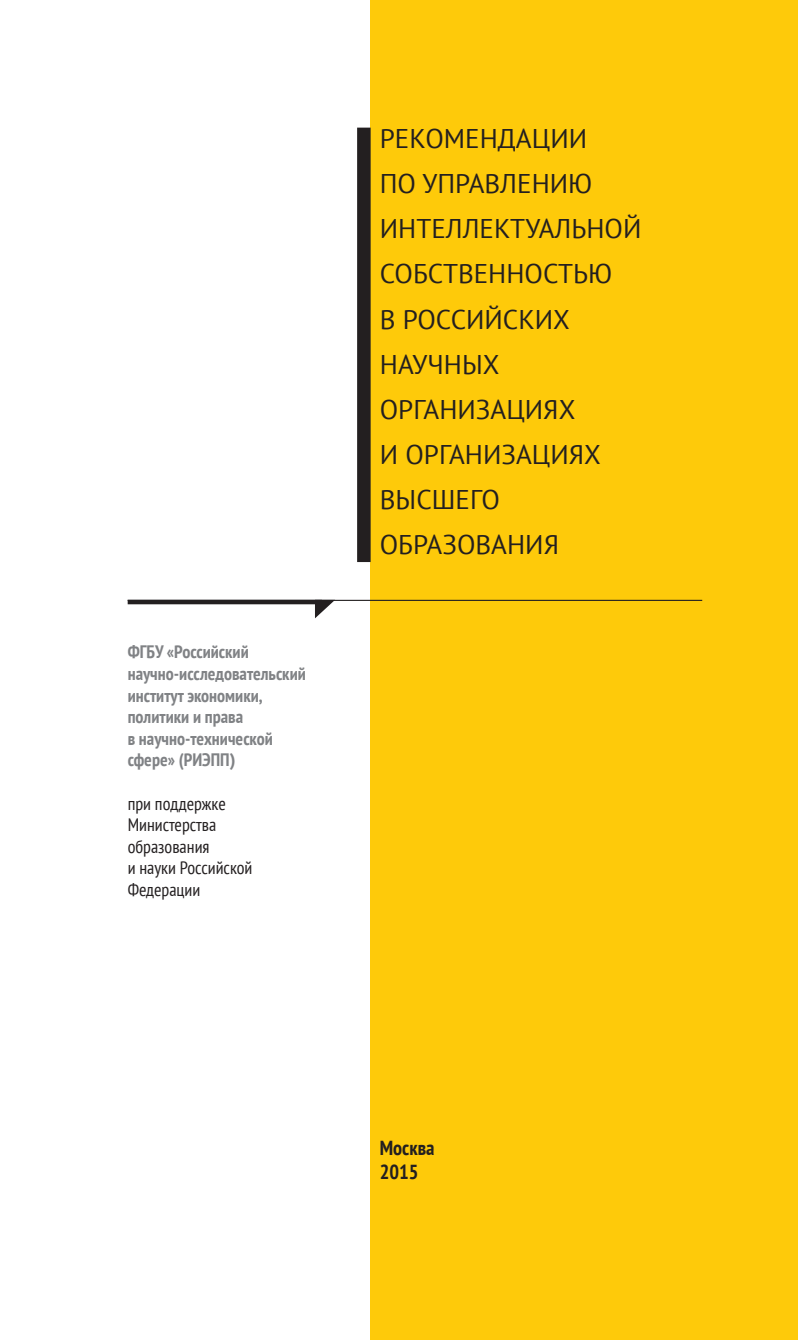
<style>
.page{position:relative;width:798px;height:1340px;background:#fff}
.page>*{position:absolute;margin:0;border:0;box-sizing:border-box;transform-origin:0 0}
.t1{font:27px/45px "PT Sans";color:#231f20}
.t2{font:700 condensed 20.25px "PT Sans";color:#231f20}
.выделение_1{font:700 condensed 18px/21.6px "PT Sans";color:#808285}
.выделение_1-2{font:condensed 18px/21.6px "PT Sans";color:#231f20}
.s1{font-stretch:normal}
</style>
<div class="page">
<div style="left:370px;top:0;width:427px;height:1339px;background:#feca0a"></div>
<hr style="left:128px;top:600px;width:574px;height:1px;background:#231f20">
<svg style="left:315px;top:601px;width:19px;height:17px"></svg>
<hr style="left:128px;top:600px;width:194px;height:4px;background:#231f20">
<div style="left:357px;top:128px;width:13px;height:434px;background:#231f20"></div>
<p class="выделение_1" style="left:128px;top:641px;width:180px">ФГБУ «Российский научно-исследовательский</p>
<p class="выделение_1" style="left:128px;top:684px;width:147px">институт экономики, политики и права<br>в научно-технической сфере» (РИЭПП<span class="s1">)</span></p>
<p class="выделение_1-2" style="left:128px;top:792px;width:100px">при поддержке<br>Министерства</p>
<p class="выделение_1-2" style="left:128px;top:835px;width:126px">образования<br>и науки Российской<br>Федерации</p>
<p class="t1" style="left:379px;top:116px;width:263px">РЕКОМЕНДАЦИИ<br>ПО УПРАВЛЕНИЮ<br>ИНТЕЛЛЕКТУАЛЬНОЙ<br>СОБСТВЕННОСТЬЮ</p>
<p class="t1" style="left:379px;top:296px;width:191px">В РОССИЙСКИХ</p>
<p class="t1" style="left:379px;top:341px;width:121px">НАУЧНЫХ</p>
<p class="t1" style="left:379px;top:386px;width:197px">ОРГАНИЗАЦИЯХ</p>
<p class="t1" style="left:379px;top:431px;width:222px">И ОРГАНИЗАЦИЯХ</p>
<p class="t1" style="left:379px;top:476px;width:121px">ВЫСШЕГО</p>
<p class="t1" style="left:379px;top:521px;width:181px">ОБРАЗОВАНИЯ</p>
<p class="t2" style="left:379px;top:1134px;width:56px">Москва</p>
<p class="t2" style="left:379px;top:1158px;width:40px">2015</p>
</div>
